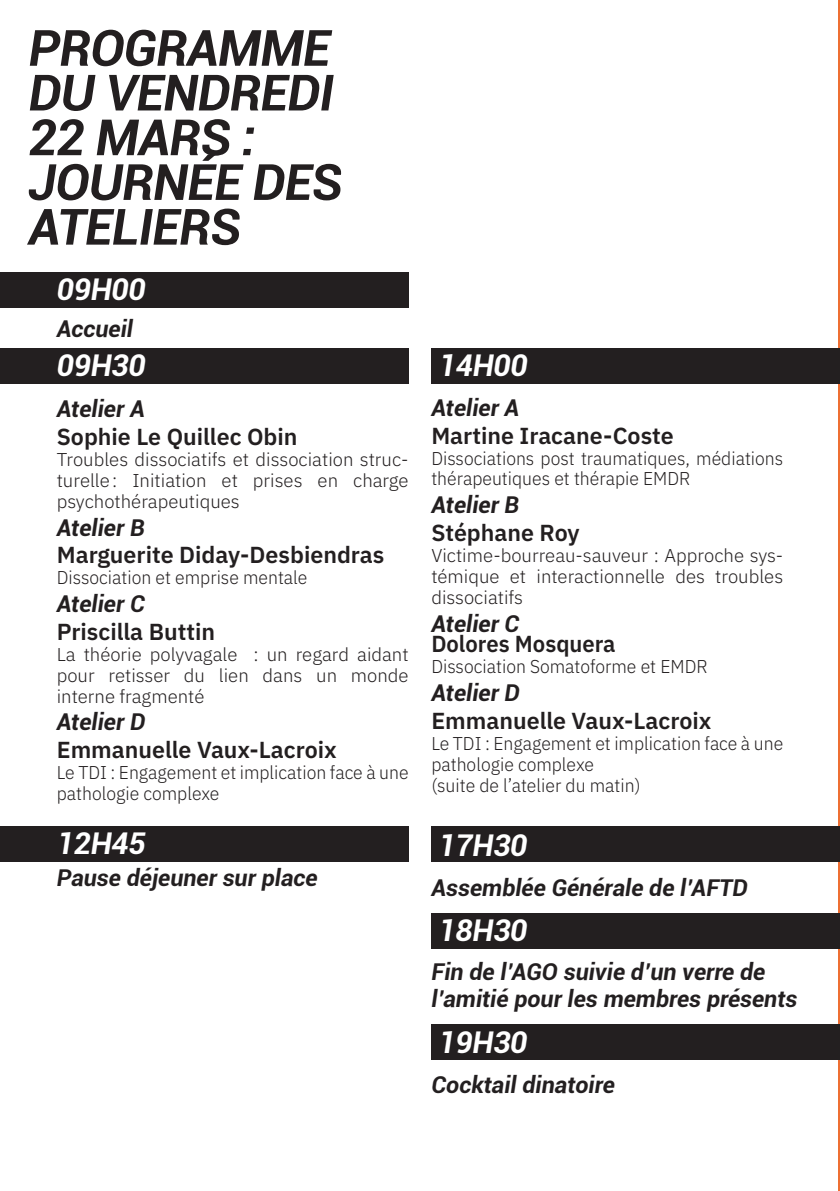
<style>
.page{position:relative;width:840px;height:1191px;background:#fff}
.page>*{position:absolute;margin:0;border:0;box-sizing:border-box;transform-origin:0 0}
.t1{font:italic 700 50px/44.8px "Roboto";letter-spacing:-.02em;color:#231f20}
.t2{font:italic 700 30px "Roboto";letter-spacing:-.01em;color:#fff}
.t3{font:italic 700 23.2px/27.8px "Roboto";color:#231f20}
.t4{font:600 23.2px "IBM Plex Sans";color:#231f20}
.t5{font:600 23.2px "IBM Plex Sans";color:#231f20;scale:.95 1}
.t6{font:300 18.6px/20.8px "IBM Plex Sans";color:#231f20;scale:.95 1}
.t7{font:300 18.6px/20.8px "IBM Plex Sans";color:#231f20;text-align:justify}
</style>
<div class="page">
<hr style="left:837px;top:0;width:2px;height:1191px;background:#ee6f33">
<div style="left:0;top:273px;width:408px;height:35px;background:#231f20"></div>
<div style="left:0;top:349px;width:408px;height:35px;background:#231f20"></div>
<div style="left:431px;top:349px;width:408px;height:35px;background:#231f20"></div>
<div style="left:0;top:826px;width:408px;height:36px;background:#231f20"></div>
<div style="left:431px;top:826px;width:408px;height:36px;background:#231f20"></div>
<div style="left:431px;top:913px;width:408px;height:36px;background:#231f20"></div>
<div style="left:431px;top:1024px;width:408px;height:35px;background:#231f20"></div>
<h1 class="t1" style="left:28px;top:24px;width:315px">PROGRAMME<br>DU VENDREDI<br>22 MARS :<br>JOURNÉE DES<br>ATELIERS</h1>
<h2 class="t2" style="left:57px;top:268px;width:90px">09H00</h2>
<p class="t3" style="left:57px;top:314px;width:78px">Accueil</p>
<h2 class="t2" style="left:57px;top:344px;width:90px">09H30</h2>
<p class="t3" style="left:57px;top:394px;width:89px">Atelier A</p>
<p class="t4" style="left:57px;top:418px;width:242px">Sophie Le Quillec Obin</p>
<p class="t7" style="left:57px;top:447px;width:353px">Troubles dissociatifs et dissociation struc&shy;turelle: Initiation et prises en charge psychothérapeutiques</p>
<p class="t3" style="left:57px;top:512px;width:89px">Atelier B</p>
<p class="t4" style="left:57px;top:537px;width:329px">Marguerite Diday-Desbiendras</p>
<p class="t6" style="left:57px;top:565px;width:265px">Dissociation et emprise mentale</p>
<p class="t3" style="left:57px;top:589px;width:89px">Atelier C</p>
<p class="t4" style="left:57px;top:613px;width:160px">Priscilla Buttin</p>
<p class="t7" style="left:57px;top:642px;width:353px">La théorie polyvagale : un regard aidant pour retisser du lien dans un monde interne fragmenté</p>
<p class="t3" style="left:57px;top:707px;width:90px">Atelier D</p>
<p class="t4" style="left:57px;top:731px;width:281px">Emmanuelle Vaux-Lacroix</p>
<p class="t6" style="left:57px;top:760px;width:372px">Le TDI : Engagement et implication face à une pathologie complexe</p>
<h2 class="t2" style="left:57px;top:822px;width:90px">12H45</h2>
<p class="t3" style="left:57px;top:863px;width:262px">Pause déjeuner sur place</p>
<h2 class="t2" style="left:438px;top:344px;width:90px">14H00</h2>
<p class="t3" style="left:431px;top:393px;width:89px">Atelier A</p>
<p class="t4" style="left:431px;top:417px;width:244px">Martine Iracane-Coste</p>
<p class="t6" style="left:431px;top:446px;width:372px">Dissociations post traumatiques, médiations thérapeutiques et thérapie EMDR</p>
<p class="t3" style="left:431px;top:490px;width:89px">Atelier B</p>
<p class="t4" style="left:431px;top:514px;width:150px">Stéphane Roy</p>
<p class="t7" style="left:431px;top:543px;width:353px">Victime-bourreau-sauveur : Approche sys&shy;témique et interactionnelle des troubles dissociatifs</p>
<p class="t3" style="left:431px;top:608px;width:89px">Atelier C</p>
<p class="t5" style="left:431px;top:626px;width:195px">Dolores Mosquera</p>
<p class="t6" style="left:431px;top:654px;width:292px">Dissociation Somatoforme et EMDR</p>
<p class="t3" style="left:431px;top:678px;width:90px">Atelier D</p>
<p class="t4" style="left:431px;top:702px;width:281px">Emmanuelle Vaux-Lacroix</p>
<p class="t6" style="left:431px;top:731px;width:372px">Le TDI : Engagement et implication face à une pathologie complexe<br>(suite de l’atelier du matin)</p>
<h2 class="t2" style="left:438px;top:824px;width:90px">17H30</h2>
<p class="t3" style="left:431px;top:872px;width:318px">Assemblée Générale de l’AFTD</p>
<h2 class="t2" style="left:438px;top:909px;width:90px">18H30</h2>
<p class="t3" style="left:431px;top:956px;width:367px">Fin de l’AGO suivie d’un verre de l’amitié pour les membres présents</p>
<h2 class="t2" style="left:438px;top:1021px;width:90px">19H30</h2>
<p class="t3" style="left:431px;top:1069px;width:185px">Cocktail dinatoire</p>
</div>
